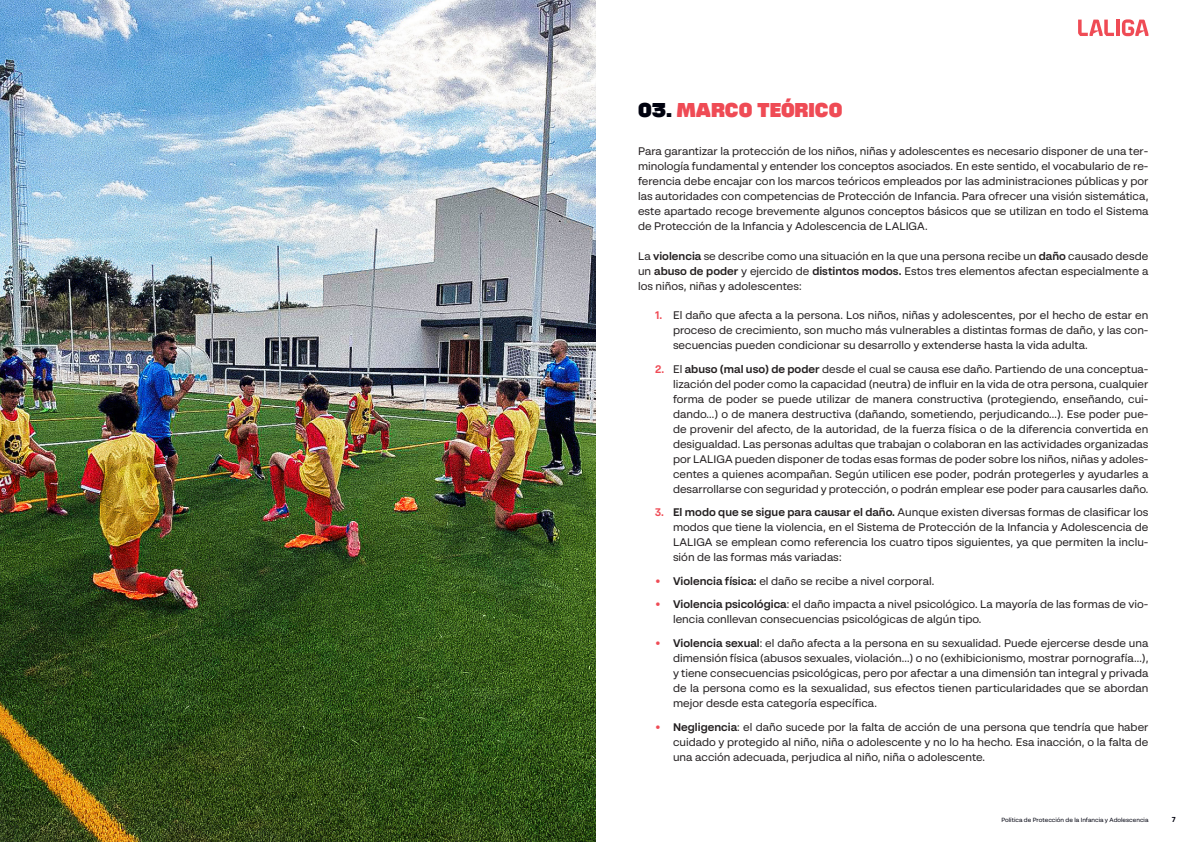
<style>
.page{position:relative;width:1191px;height:842px;background:#fff}
.page>*{position:absolute;margin:0;border:0;box-sizing:border-box;transform-origin:0 0}
.t1{font:700 expanded 20px "LALIGA Headline";color:#ef4b55}
.t2{font:11px/15px "LALIGA Text";color:#231f20;text-align:justify}
.t3{font:700 7.2px "LALIGA Text";color:#00020f}
.t4{font:6px "LALIGA Text";color:#00020f}
.s1{color:#00020f}
.s2{font-weight:700}
.s3{font-weight:700;color:#ef4b55}
</style>
<div class="page">
<svg style="left:1078px;top:20px;width:36px;height:16px"></svg>
<hr style="left:1116px;top:20px;width:3px;height:16px;background:#ef4b55">
<svg style="left:1122px;top:19px;width:26px;height:17px"></svg>
<img style="left:0;top:0;width:595px;height:842px">
<h1 class="t1" style="left:638px;top:98px;width:206px"><span class="s1">03.</span> MARCO TEÓRICO</h1>
<p class="t2" style="left:638px;top:143px;width:512px">Para garantizar la protección de los niños, niñas y adolescentes es necesario disponer de una ter&shy;minología fundamental y entender los conceptos asociados. En este sentido, el vocabulario de re&shy;ferencia debe encajar con los marcos teóricos empleados por las administraciones públicas y por las autoridades con competencias de Protección de Infancia. Para ofrecer una visión sistemática, este apartado recoge brevemente algunos conceptos básicos que se utilizan en todo el Sistema de Protección de la Infancia y Adolescencia de LALIGA.</p>
<p class="t2" style="left:638px;top:248px;width:512px">La <span class="s2">violencia</span> se describe como una situación en la que una persona recibe un <span class="s2">daño</span> causado desde un <span class="s2">abuso de poder</span> y ejercido de <span class="s2">distintos modos.</span> Estos tres elementos afectan especialmente a los niños, niñas y adolescentes:</p>
<p class="t2" style="left:673px;top:308px;width:477px;text-indent:-18px"><span class="s3">1.</span> El daño que afecta a la persona. Los niños, niñas y adolescentes, por el hecho de estar en proceso de crecimiento, son mucho más vulnerables a distintas formas de daño, y las con&shy;secuencias pueden condicionar su desarrollo y extenderse hasta la vida adulta.</p>
<p class="t2" style="left:673px;top:361px;width:477px;text-indent:-18px"><span class="s3">2.</span> El <span class="s2">abuso (mal uso) de poder</span> desde el cual se causa ese daño. Partiendo de una conceptua&shy;lización del poder como la capacidad (neutra) de influir en la vida de otra persona, cualquier forma de poder se puede utilizar de manera constructiva (protegiendo, enseñando, cui&shy;dando…) o de manera destructiva (dañando, sometiendo, perjudicando…). Ese poder pue&shy;de provenir del afecto, de la autoridad, de la fuerza física o de la diferencia convertida en desigualdad. Las personas adultas que trabajan o colaboran en las actividades organizadas por LALIGA pueden disponer de todas esas formas de poder sobre los niños, niñas y adoles&shy;centes a quienes acompañan. Según utilicen ese poder, podrán protegerles y ayudarles a desarrollarse con seguridad y protección, o podrán emplear ese poder para causarles daño.</p>
<p class="t2" style="left:673px;top:505px;width:477px;text-indent:-18px"><span class="s3">3.</span> <span class="s2">El modo que se sigue para causar el daño.</span> Aunque existen diversas formas de clasificar los modos que tiene la violencia, en el Sistema de Protección de la Infancia y Adolescencia de LALIGA se emplean como referencia los cuatro tipos siguientes, ya que permiten la inclu&shy;sión de las formas más variadas:</p>
<p class="t2" style="left:655px;top:573px;width:281px"><span class="s3">•</span> <span class="s2">Violencia física:</span> el daño se recibe a nivel corporal.</p>
<p class="t2" style="left:673px;top:597px;width:477px;text-indent:-18px"><span class="s3">•</span> <span class="s2">Violencia psicológica</span>: el daño impacta a nivel psicológico. La mayoría de las formas de vio&shy;lencia conllevan consecuencias psicológicas de algún tipo.</p>
<p class="t2" style="left:673px;top:635px;width:477px;text-indent:-18px"><span class="s3">•</span> <span class="s2">Violencia sexual</span>: el daño afecta a la persona en su sexualidad. Puede ejercerse desde una dimensión física (abusos sexuales, violación…) o no (exhibicionismo, mostrar pornografía…), y tiene consecuencias psicológicas, pero por afectar a una dimensión tan integral y privada de la persona como es la sexualidad, sus efectos tienen particularidades que se abordan mejor desde esta categoría específica.</p>
<p class="t2" style="left:673px;top:719px;width:477px;text-indent:-18px"><span class="s3">•</span> <span class="s2">Negligencia</span>: el daño sucede por la falta de acción de una persona que tendría que haber cuidado y protegido al niño, niña o adolescente y no lo ha hecho. Esa inacción, o la falta de una acción adecuada, perjudica al niño, niña o adolescente.</p>
<p class="t4" style="left:1001px;top:816px;width:148px">Política de Protección de la Infancia y Adolescencia</p>
<p class="t3" style="left:1171px;top:815px;width:5px">7</p>
</div>
